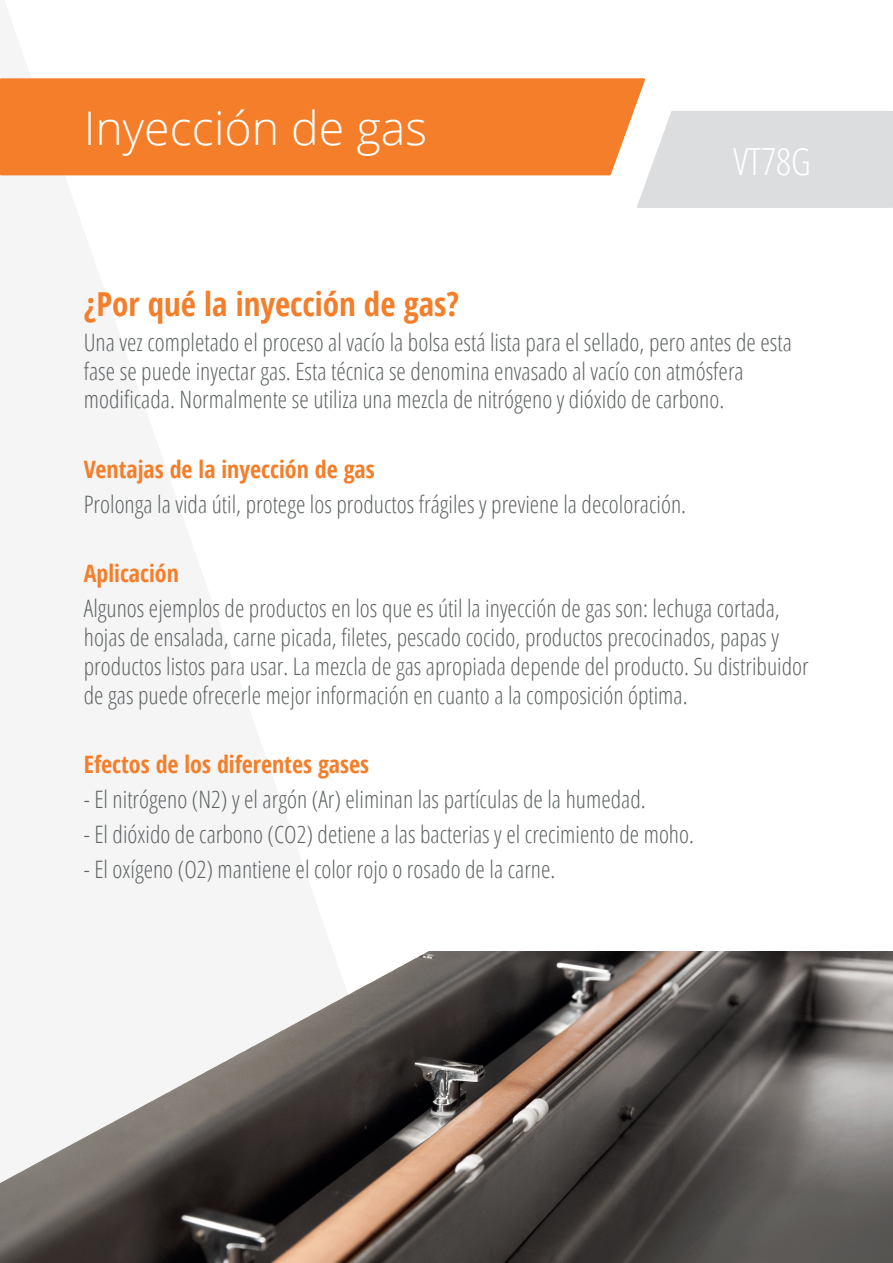
<style>
.page{position:relative;width:893px;height:1263px;background:#fff}
.page>*{position:absolute;margin:0;border:0;box-sizing:border-box;transform-origin:0 0}
.t1{font:300 46.5px "Open Sans";color:#fff}
.t2{font:300 condensed 37.5px "Open Sans";color:#fff}
.t3{font:700 condensed 33px "Open Sans";color:#f47e29}
.t4{font:300 condensed 24px/28.8px "Open Sans";color:#5f6364}
.t5{font:700 condensed 24px "Open Sans";color:#f47e29}
</style>
<div class="page">
<div style="left:0;top:78px;width:645px;height:97px;background:#f47e29"></div>
<div style="left:637px;top:111px;width:256px;height:97px;background:#dcdddf"></div>
<img style="left:0;top:951px;width:893px;height:312px">
<h1 class="t1" style="left:84px;top:96px;width:345px">Inyección de gas</h1>
<h2 class="t2" style="left:733px;top:136px;width:79px">VT78G</h2>
<h3 class="t3" style="left:84px;top:281px;width:377px">¿Por qué la inyección de gas?</h3>
<p class="t4" style="left:84px;top:327px;width:710px">Una vez completado el proceso al vacío la bolsa está lista para el sellado, pero antes de esta fase se puede inyectar gas. Esta técnica se denomina envasado al vacío con atmósfera modificada. Normalmente se utiliza una mezcla de nitrógeno y dióxido de carbono.</p>
<p class="t5" style="left:84px;top:453px;width:292px">Ventajas de la inyección de gas</p>
<p class="t4" style="left:84px;top:489px;width:604px">Prolonga la vida útil, protege los productos frágiles y previene la decoloración.</p>
<p class="t5" style="left:84px;top:557px;width:97px">Aplicación</p>
<p class="t4" style="left:84px;top:593px;width:726px">Algunos ejemplos de productos en los que es útil la inyección de gas son: lechuga cortada, hojas de ensalada, carne picada, filetes, pescado cocido, productos precocinados, papas y productos listos para usar. La mezcla de gas apropiada depende del producto. Su distribuidor de gas puede ofrecerle mejor información en cuanto a la composición óptima.</p>
<p class="t5" style="left:84px;top:748px;width:287px">Efectos de los diferentes gases</p>
<p class="t4" style="left:84px;top:784px;width:563px">- El nitrógeno (N2) y el argón (Ar) eliminan las partículas de la humedad.</p>
<p class="t4" style="left:84px;top:819px;width:612px">- El dióxido de carbono (CO2) detiene a las bacterias y el crecimiento de moho.</p>
<p class="t4" style="left:84px;top:854px;width:473px">- El oxígeno (O2) mantiene el color rojo o rosado de la carne.</p>
</div>
